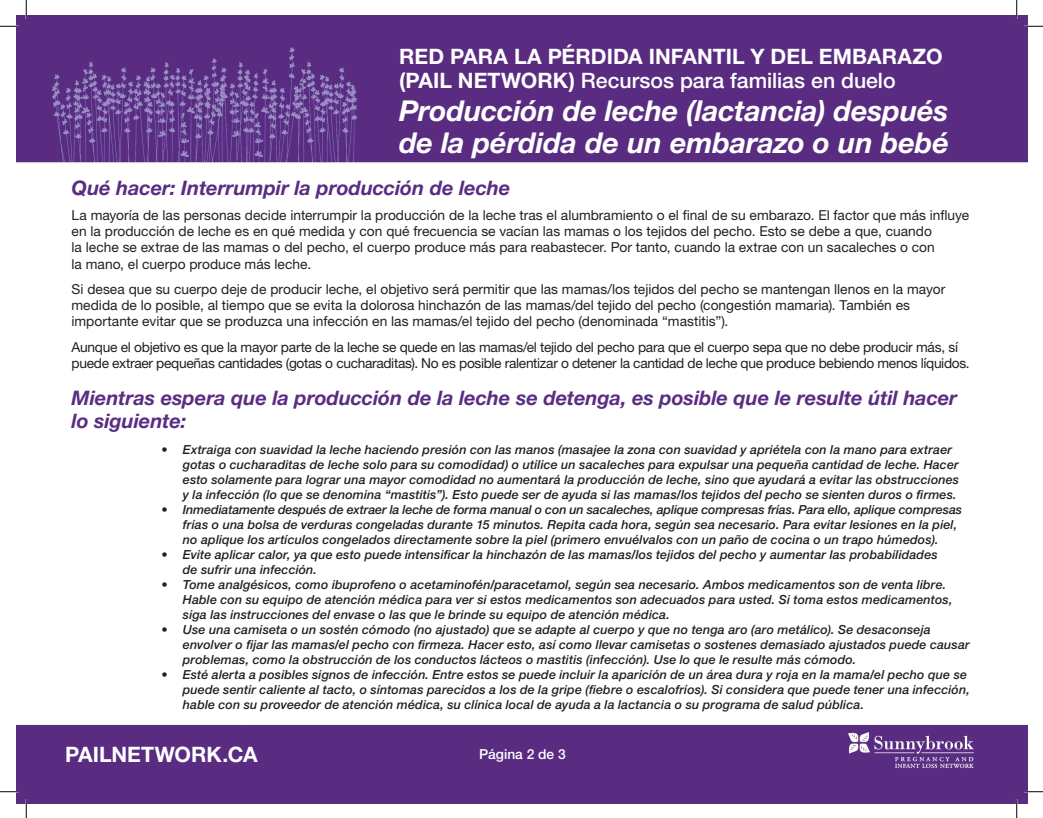
<style>
.page{position:relative;width:1043px;height:818px;background:#fff}
.page>*{position:absolute;margin:0;border:0;box-sizing:border-box;transform-origin:0 0}
.t1{font:italic 700 28.75px/32.5px "Helvetica Neue LT Std";letter-spacing:-.005em;color:#fff}
.t2{font:700 21.25px/23.8px "Helvetica Neue LT Std";color:#fff}
.t3{font:italic 700 20px/22.5px "Helvetica Neue LT Std";color:#5a2d83}
.t4{font:13.75px/16.2px "Helvetica Neue LT Std";color:#231f20}
.t5{font:13.75px/16.2px "Helvetica Neue LT Std";letter-spacing:-.02em;color:#231f20}
.t6{font:500 13.75px "Helvetica Neue LT Std";color:#fff}
.t7{font:italic 500 12.5px/15px "Helvetica Neue LT Std";letter-spacing:.01em;color:#231f20}
.s1{font-weight:500}
</style>
<div class="page">
<img style="left:16px;top:16px;width:1012px;height:787px">
<svg style="left:0;top:25px;width:19px;height:2px"></svg>
<svg style="left:1024px;top:25px;width:18px;height:2px"></svg>
<svg style="left:0;top:790px;width:19px;height:2px"></svg>
<svg style="left:1024px;top:790px;width:18px;height:2px"></svg>
<svg style="left:25px;top:0;width:2px;height:19px"></svg>
<svg style="left:25px;top:799px;width:2px;height:19px"></svg>
<svg style="left:1015px;top:0;width:2px;height:19px"></svg>
<svg style="left:1015px;top:799px;width:2px;height:19px"></svg>
<h2 class="t2" style="left:399px;top:45px;width:545px">RED PARA LA PÉRDIDA INFANTIL Y DEL EMBARAZO (PAIL NETWORK) <span class="s1">Recursos para familias en duelo</span></h2>
<h1 class="t1" style="left:399px;top:94px;width:551px">Producción de leche (lactancia) después de la pérdida de un embarazo o un bebé</h1>
<h3 class="t3" style="left:72px;top:176px;width:440px">Qué hacer: Interrumpir la producción de leche</h3>
<p class="t4" style="left:72px;top:206px;width:899px">La mayoría de las personas decide interrumpir la producción de la leche tras el alumbramiento o el final de su embarazo. El factor que más influye en la producción de leche es en qué medida y con qué frecuencia se vacían las mamas o los tejidos del pecho. Esto se debe a que, cuando<br>la leche se extrae de las mamas o del pecho, el cuerpo produce más para reabastecer. Por tanto, cuando la extrae con un sacaleches o con<br>la mano, el cuerpo produce más leche.</p>
<p class="t4" style="left:72px;top:280px;width:875px">Si desea que su cuerpo deje de producir leche, el objetivo será permitir que las mamas/los tejidos del pecho se mantengan llenos en la mayor medida de lo posible, al tiempo que se evita la dolorosa hinchazón de las mamas/del tejido del pecho (congestión mamaria). También es importante evitar que se produzca una infección en las mamas/el tejido del pecho (denominada “mastitis”).</p>
<p class="t5" style="left:72px;top:338px;width:899px">Aunque el objetivo es que la mayor parte de la leche se quede en las mamas/el tejido del pecho para que el cuerpo sepa que no debe producir más, sí puede extraer pequeñas cantidades (gotas o cucharaditas). No es posible ralentizar o detener la cantidad de leche que produce bebiendo menos líquidos.</p>
<h3 class="t3" style="left:72px;top:386px;width:887px">Mientras espera que la producción de la leche se detenga, es posible que le resulte útil hacer lo siguiente:</h3>
<p class="t7" style="left:183px;top:441px;width:777px;text-indent:-21px">• Extraiga con suavidad la leche haciendo presión con las manos (masajee la zona con suavidad y apriétela con la mano para extraer gotas o cucharaditas de leche solo para su comodidad) o utilice un sacaleches para expulsar una pequeña cantidad de leche. Hacer esto solamente para lograr una mayor comodidad no aumentará la producción de leche, sino que ayudará a evitar las obstrucciones y la infección (lo que se denomina “mastitis”). Esto puede ser de ayuda si las mamas/los tejidos del pecho se sienten duros o firmes.</p>
<p class="t7" style="left:183px;top:501px;width:780px;text-indent:-21px">• Inmediatamente después de extraer la leche de forma manual o con un sacaleches, aplique compresas frías. Para ello, aplique compresas frías o una bolsa de verduras congeladas durante 15 minutos. Repita cada hora, según sea necesario. Para evitar lesiones en la piel, no aplique los artículos congelados directamente sobre la piel (primero envuélvalos con un paño de cocina o un trapo húmedos).</p>
<p class="t7" style="left:183px;top:546px;width:756px;text-indent:-21px">• Evite aplicar calor, ya que esto puede intensificar la hinchazón de las mamas/los tejidos del pecho y aumentar las probabilidades de sufrir una infección.</p>
<p class="t7" style="left:183px;top:576px;width:771px;text-indent:-21px">• Tome analgésicos, como ibuprofeno o acetaminofén/paracetamol, según sea necesario. Ambos medicamentos son de venta libre.<br>Hable con su equipo de atención médica para ver si estos medicamentos son adecuados para usted. Si toma estos medicamentos, siga las instrucciones del envase o las que le brinde su equipo de atención médica.</p>
<p class="t7" style="left:183px;top:621px;width:788px;text-indent:-21px">• Use una camiseta o un sostén cómodo (no ajustado) que se adapte al cuerpo y que no tenga aro (aro metálico). Se desaconseja envolver o fijar las mamas/el pecho con firmeza. Hacer esto, así como llevar camisetas o sostenes demasiado ajustados puede causar problemas, como la obstrucción de los conductos lácteos o mastitis (infección). Use lo que le resulte más cómodo.</p>
<p class="t7" style="left:183px;top:666px;width:788px;text-indent:-21px">• Esté alerta a posibles signos de infección. Entre estos se puede incluir la aparición de un área dura y roja en la mama/el pecho que se puede sentir caliente al tacto, o síntomas parecidos a los de la gripe (fiebre o escalofríos). Si considera que puede tener una infección, hable con su proveedor de atención médica, su clínica local de ayuda a la lactancia o su programa de salud pública.</p>
<h2 class="t2" style="left:65px;top:742px;width:194px">PAILNETWORK.CA</h2>
<p class="t6" style="left:479px;top:746px;width:88px">Página 2 de 3</p>
</div>
